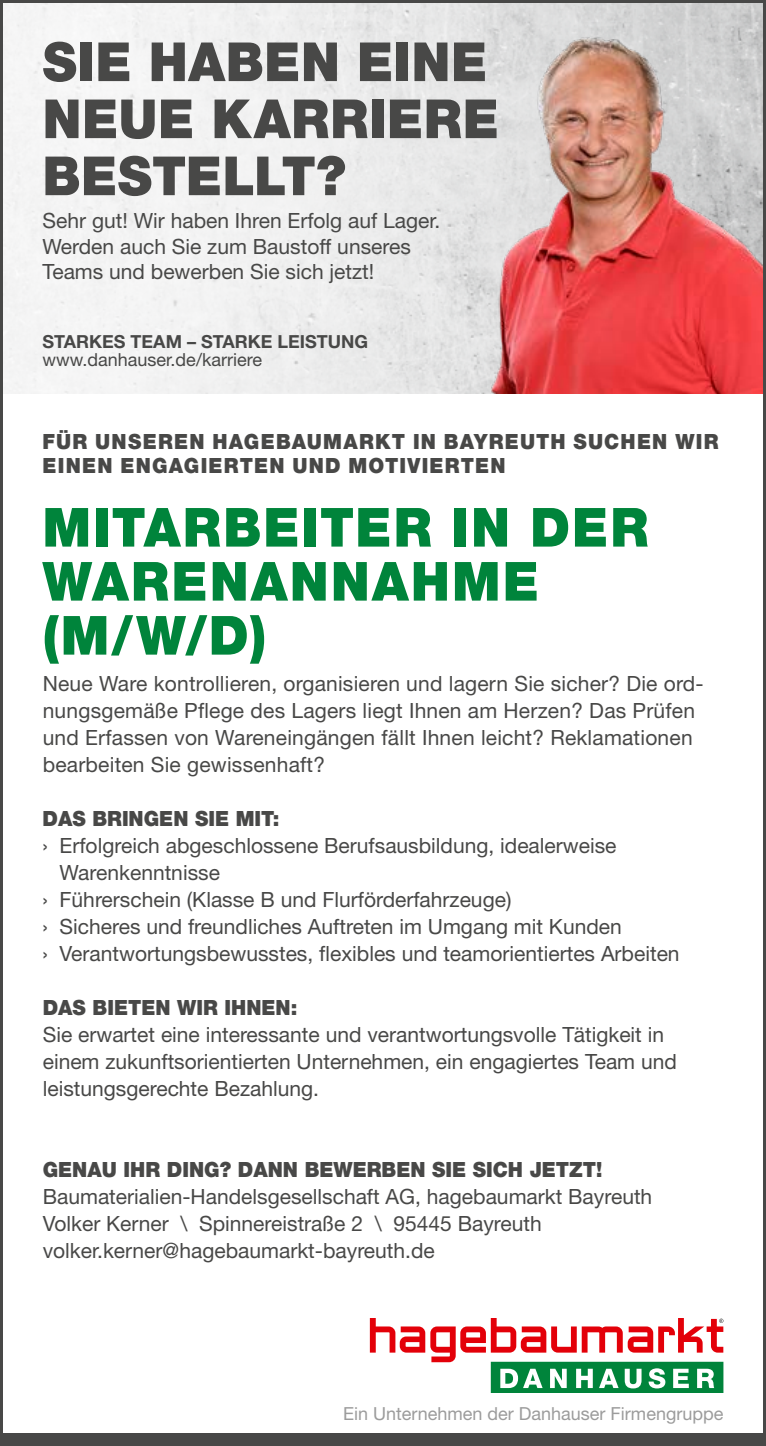
<style>
.page{position:relative;width:766px;height:1446px;background:#fff}
.page>*{position:absolute;margin:0;border:0;box-sizing:border-box;transform-origin:0 0}
.t1{font:900 54px/54px "Helvetica Neue LT Std";letter-spacing:.04em;color:#00843b;scale:.95 1}
.t2{font:900 54px/57px "Helvetica Neue LT Std";letter-spacing:.01em;color:#484847;scale:.95 1}
.t3{font:21px/27px "Helvetica Neue LT Std";color:#484847}
.t4{font:900 21px "Helvetica Neue LT Std";color:#484847;scale:.95 1}
.t5{font:900 21px/24px "Helvetica Neue LT Std";letter-spacing:.065em;color:#484847;scale:.95 1}
.t6{font:18px "Helvetica Neue LT Std";color:#9c9c9c}
.t7{font:700 18px "Helvetica Neue LT Std";color:#484847}
.t8{font:18px "Helvetica Neue LT Std";color:#484847}
</style>
<div class="page">
<div style="left:0;top:1433px;width:765px;height:13px;background:#484847"></div>
<svg style="left:370px;top:1319px;width:353px;height:74px"></svg>
<div style="left:0;top:0;width:765px;height:394px;background:#f1f1f1"></div>
<img style="left:455px;top:4px;width:306px;height:390px">
<h1 class="t2" style="left:43px;top:33px;width:481px">SIE HABEN EINE<br>NEUE KARRIERE<br>BESTELLT?</h1>
<p class="t3" style="left:43px;top:208px;width:399px;line-height:25.2px">Sehr gut! Wir haben Ihren Erfolg auf Lager.<br>Werden auch Sie zum Baustoff unseres<br>Teams und bewerben Sie sich jetzt!</p>
<p class="t7" style="left:43px;top:331px;width:327px">STARKES TEAM – STARKE LEISTUNG</p>
<p class="t8" style="left:43px;top:349px;width:221px">www.danhauser.de/karriere</p>
<p class="t5" style="left:43px;top:429px;width:712px">FÜR UNSEREN HAGEBAUMARKT IN BAYREUTH SUCHEN WIR<br>EINEN ENGAGIERTEN UND MOTIVIERTEN</p>
<h1 class="t1" style="left:43px;top:500px;width:639px">MITARBEITER IN DER<br>WARENANNAHME (M/W/D)</h1>
<p class="t3" style="left:43px;top:669px;width:662px">Neue Ware kontrollieren, organisieren und lagern Sie sicher? Die ord&shy;nungsgemäße Pflege des Lagers liegt Ihnen am Herzen? Das Prüfen und Erfassen von Wareneingängen fällt Ihnen leicht? Reklamationen bearbeiten Sie gewissenhaft?</p>
<p class="t4" style="left:43px;top:806px;width:251px">DAS BRINGEN SIE MIT:</p>
<p class="t3" style="left:43px;top:831px;width:575px">› Erfolgreich abgeschlossene Berufsausbildung, idealerweise</p>
<p class="t3" style="left:60px;top:858px;width:162px">Warenkenntnisse</p>
<p class="t3" style="left:43px;top:885px;width:470px">› Führerschein (Klasse B und Flurförderfahrzeuge)</p>
<p class="t3" style="left:43px;top:912px;width:580px">› Sicheres und freundliches Auftreten im Umgang mit Kunden</p>
<p class="t3" style="left:43px;top:939px;width:638px">› Verantwortungsbewusstes, flexibles und teamorientiertes Arbeiten</p>
<p class="t4" style="left:43px;top:995px;width:269px">DAS BIETEN WIR IHNEN:</p>
<p class="t3" style="left:43px;top:1020px;width:635px">Sie erwartet eine interessante und verantwortungsvolle Tätigkeit in einem zukunftsorientierten Unternehmen, ein engagiertes Team und leistungsgerechte Bezahlung.</p>
<p class="t4" style="left:43px;top:1157px;width:590px">GENAU IHR DING? DANN BEWERBEN SIE SICH JETZT!</p>
<p class="t3" style="left:43px;top:1182px;width:611px">Baumaterialien-Handelsgesellschaft AG, hagebaumarkt Bayreuth<br>Volker Kerner \ Spinnereistraße 2 \ 95445 Bayreuth volker.kerner@hagebaumarkt-bayreuth.de</p>
<p class="t6" style="left:343px;top:1402px;width:382px">Ein Unternehmen der Danhauser Firmengruppe</p>
</div>
